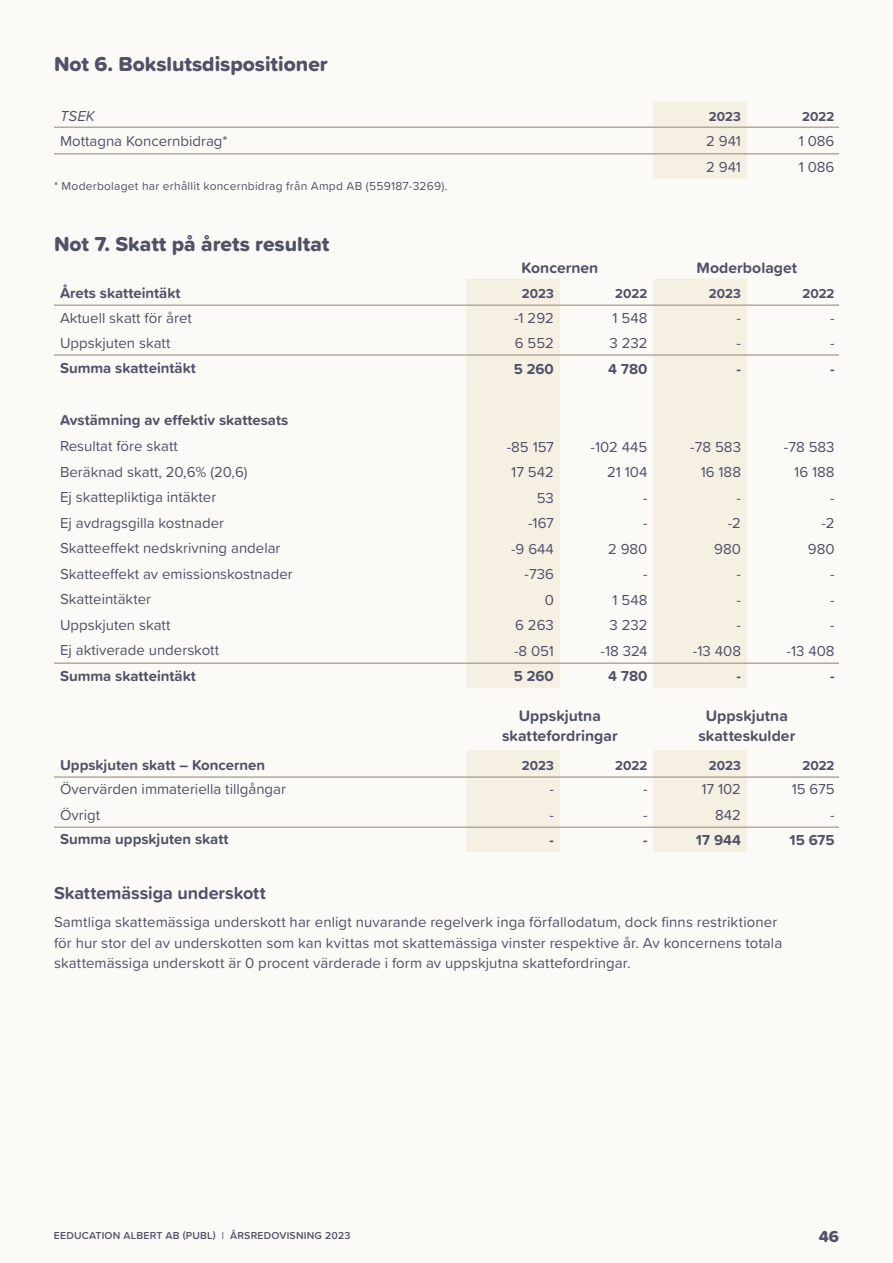
<style>
.page{position:relative;width:893px;height:1263px;background:#fcfaf6}
.page>*{position:absolute;margin:0;border:0;box-sizing:border-box;transform-origin:0 0}
.Body{font:21px "Proxima Soft Extrabld";color:#515169}
.Body-2{font:700 18px "Proxima Soft";letter-spacing:-.005em;color:#515169}
.t1{font:16.5px "Proxima Soft Extrabld";color:#515169}
.Body-3{font:700 15.75px/20.2px "Proxima Soft";color:#515169;text-align:center}
.Body-4{font:15px/20.2px "Proxima Soft";color:#515169}
.t2{font:700 15px "Proxima Soft";color:#515169}
.t3{font:italic 15px "Proxima Soft";color:#515169}
.t4{font:700 13.5px "Proxima Soft";color:#515169}
.t5{font:12px "Proxima Soft";letter-spacing:.02em;color:#515169}
.t6{font:600 10.5px "Proxima Soft";letter-spacing:.02em;color:#515169}
.s1{font-size:15.75px}
</style>
<div class="page">
<div style="left:653px;top:102px;width:94px;height:77px;background:#f5f0e2"></div>
<hr style="left:54px;top:126px;width:785px;height:2px;background:#b2ab9d">
<hr style="left:54px;top:153px;width:785px;height:2px;background:#b2ab9d">
<div style="left:466px;top:279px;width:94px;height:409px;background:#f5f0e2"></div>
<div style="left:653px;top:279px;width:94px;height:409px;background:#f5f0e2"></div>
<div style="left:466px;top:750px;width:94px;height:102px;background:#f5f0e2"></div>
<div style="left:653px;top:750px;width:94px;height:102px;background:#f5f0e2"></div>
<hr style="left:54px;top:304px;width:785px;height:2px;background:#b2ab9d">
<hr style="left:54px;top:662px;width:785px;height:2px;background:#b2ab9d">
<hr style="left:54px;top:826px;width:785px;height:2px;background:#b2ab9d">
<hr style="left:54px;top:354px;width:785px;height:2px;background:#b2ab9d">
<hr style="left:54px;top:776px;width:785px;height:2px;background:#b2ab9d">
<p class="Body" style="left:54px;top:48px;width:275px">Not 6. Bokslutsdispositioner</p>
<p class="t3" style="left:60px;top:105px;width:36px">TSEK</p>
<p class="t4" style="left:709px;top:106px;width:34px">2023</p>
<p class="t4" style="left:802px;top:106px;width:34px">2022</p>
<p class="Body-4" style="left:60px;top:130px;width:169px">Mottagna Koncernbidrag*</p>
<p class="Body-4" style="left:706px;top:130px;width:36px">2 941</p>
<p class="Body-4" style="left:799px;top:130px;width:37px">1 086</p>
<p class="Body-4" style="left:706px;top:156px;width:36px">2 941</p>
<p class="Body-4" style="left:799px;top:156px;width:37px">1 086</p>
<p class="t5" style="left:54px;top:177px;width:395px">* Moderbolaget har erhållit koncernbidrag från Ampd AB (559187-3269).</p>
<p class="Body" style="left:54px;top:228px;width:277px">Not 7. Skatt på årets resultat</p>
<p class="t2" style="left:60px;top:282px;width:122px">Årets skatteintäkt</p>
<p class="t4" style="left:522px;top:283px;width:34px">2023</p>
<p class="t4" style="left:615px;top:283px;width:34px">2022</p>
<p class="t4" style="left:709px;top:283px;width:34px">2023</p>
<p class="t4" style="left:802px;top:283px;width:34px">2022</p>
<p class="Body-4" style="left:60px;top:307px;width:133px">Aktuell skatt för året</p>
<p class="Body-4" style="left:514px;top:307px;width:41px">-1 292</p>
<p class="Body-4" style="left:613px;top:307px;width:36px">1 548</p>
<p class="Body-4" style="left:736px;top:307px;width:6px">-</p>
<p class="Body-4" style="left:830px;top:307px;width:6px">-</p>
<p class="Body-4" style="left:60px;top:332px;width:112px">Uppskjuten skatt</p>
<p class="Body-4" style="left:515px;top:332px;width:41px">6 552</p>
<p class="Body-4" style="left:609px;top:332px;width:40px">3 232</p>
<p class="Body-4" style="left:736px;top:332px;width:6px">-</p>
<p class="Body-4" style="left:830px;top:332px;width:6px">-</p>
<p class="t2" style="left:60px;top:357px;width:137px">Summa skatteintäkt</p>
<p class="t2" style="left:514px;top:358px;width:42px">5 260</p>
<p class="t2" style="left:608px;top:358px;width:41px">4 780</p>
<p class="t2" style="left:736px;top:358px;width:6px">-</p>
<p class="t2" style="left:830px;top:358px;width:6px">-</p>
<p class="Body-3" style="left:521px;top:257px;width:79px">Koncernen</p>
<p class="Body-3" style="left:696px;top:257px;width:102px">Moderbolaget</p>
<p class="t2" style="left:60px;top:408px;width:230px">Avstämning av effektiv skattesats</p>
<p class="Body-4" style="left:60px;top:435px;width:119px">Resultat före skatt</p>
<p class="Body-4" style="left:507px;top:436px;width:49px">-85 157</p>
<p class="Body-4" style="left:590px;top:436px;width:58px">-102 445</p>
<p class="Body-4" style="left:690px;top:436px;width:52px">-78 583</p>
<p class="Body-4" style="left:784px;top:436px;width:52px">-78 583</p>
<p class="Body-4" style="left:60px;top:461px;width:189px">Beräknad skatt, 20,6% (20,6)</p>
<p class="Body-4" style="left:511px;top:461px;width:44px">17 542</p>
<p class="Body-4" style="left:607px;top:461px;width:42px">21 104</p>
<p class="Body-4" style="left:701px;top:461px;width:42px">16 188</p>
<p class="Body-4" style="left:794px;top:461px;width:42px">16 188</p>
<p class="Body-4" style="left:60px;top:486px;width:158px">Ej skattepliktiga intäkter</p>
<p class="Body-4" style="left:537px;top:487px;width:19px">53</p>
<p class="Body-4" style="left:643px;top:487px;width:6px">-</p>
<p class="Body-4" style="left:736px;top:487px;width:6px">-</p>
<p class="Body-4" style="left:830px;top:487px;width:6px">-</p>
<p class="Body-4" style="left:60px;top:512px;width:166px">Ej avdragsgilla kostnader</p>
<p class="Body-4" style="left:528px;top:512px;width:27px">-167</p>
<p class="Body-4" style="left:643px;top:512px;width:6px">-</p>
<p class="Body-4" style="left:728px;top:512px;width:15px">-2</p>
<p class="Body-4" style="left:821px;top:512px;width:15px">-2</p>
<p class="Body-4" style="left:60px;top:537px;width:222px">Skatteeffekt nedskrivning andelar</p>
<p class="Body-4" style="left:511px;top:538px;width:44px">-9 644</p>
<p class="Body-4" style="left:608px;top:538px;width:41px">2 980</p>
<p class="Body-4" style="left:714px;top:538px;width:28px">980</p>
<p class="Body-4" style="left:808px;top:538px;width:28px">980</p>
<p class="Body-4" style="left:60px;top:563px;width:234px">Skatteeffekt av emissionskostnader</p>
<p class="Body-4" style="left:524px;top:563px;width:31px">-736</p>
<p class="Body-4" style="left:643px;top:563px;width:6px">-</p>
<p class="Body-4" style="left:736px;top:563px;width:6px">-</p>
<p class="Body-4" style="left:830px;top:563px;width:6px">-</p>
<p class="Body-4" style="left:60px;top:588px;width:93px">Skatteintäkter</p>
<p class="Body-4" style="left:545px;top:589px;width:11px">0</p>
<p class="Body-4" style="left:613px;top:589px;width:36px">1 548</p>
<p class="Body-4" style="left:736px;top:589px;width:6px">-</p>
<p class="Body-4" style="left:830px;top:589px;width:6px">-</p>
<p class="Body-4" style="left:60px;top:614px;width:112px">Uppskjuten skatt</p>
<p class="Body-4" style="left:515px;top:615px;width:40px">6 263</p>
<p class="Body-4" style="left:609px;top:615px;width:40px">3 232</p>
<p class="Body-4" style="left:736px;top:615px;width:6px">-</p>
<p class="Body-4" style="left:830px;top:615px;width:6px">-</p>
<p class="Body-4" style="left:60px;top:639px;width:161px">Ej aktiverade underskott</p>
<p class="Body-4" style="left:514px;top:640px;width:41px">-8 051</p>
<p class="Body-4" style="left:600px;top:640px;width:48px">-18 324</p>
<p class="Body-4" style="left:693px;top:640px;width:50px">-13 408</p>
<p class="Body-4" style="left:786px;top:640px;width:50px">-13 408</p>
<p class="t2" style="left:60px;top:664px;width:137px">Summa skatteintäkt</p>
<p class="t2" style="left:514px;top:665px;width:42px">5 260</p>
<p class="t2" style="left:608px;top:665px;width:41px">4 780</p>
<p class="t2" style="left:736px;top:665px;width:6px">-</p>
<p class="t2" style="left:830px;top:665px;width:6px">-</p>
<p class="Body-3" style="left:502px;top:705px;width:117px">Uppskjutna skattefordringar</p>
<p class="Body-3" style="left:706px;top:705px;width:84px">Uppskjutna</p>
<p class="Body-3" style="left:698px;top:725px;width:98px">skatteskulder</p>
<p class="t2" style="left:60px;top:753px;width:207px">Uppskjuten skatt – Koncernen</p>
<p class="t4" style="left:522px;top:755px;width:34px">2023</p>
<p class="t4" style="left:615px;top:755px;width:34px">2022</p>
<p class="t4" style="left:709px;top:755px;width:34px">2023</p>
<p class="t4" style="left:802px;top:755px;width:34px">2022</p>
<p class="Body-4" style="left:60px;top:778px;width:228px">Övervärden immateriella tillgångar</p>
<p class="Body-4" style="left:549px;top:778px;width:6px">-</p>
<p class="Body-4" style="left:643px;top:778px;width:6px">-</p>
<p class="Body-4" style="left:701px;top:778px;width:41px">17 102</p>
<p class="Body-4" style="left:792px;top:778px;width:44px">15 675</p>
<p class="Body-4" style="left:60px;top:804px;width:42px">Övrigt</p>
<p class="Body-4" style="left:549px;top:804px;width:6px">-</p>
<p class="Body-4" style="left:643px;top:804px;width:6px">-</p>
<p class="Body-4" style="left:715px;top:804px;width:27px">842</p>
<p class="Body-4" style="left:830px;top:804px;width:6px">-</p>
<p class="t2" style="left:60px;top:828px;width:170px">Summa uppskjuten skatt</p>
<p class="t2" style="left:549px;top:829px;width:6px">-</p>
<p class="t2" style="left:643px;top:829px;width:6px">-</p>
<p class="t2" style="left:696px;top:829px;width:47px">17 944</p>
<p class="t2" style="left:790px;top:829px;width:46px">15 675</p>
<p class="Body-2" style="left:54px;top:879px;width:213px">Skattemässiga underskott</p>
<p class="Body-4" style="left:54px;top:911px;width:730px">Samtliga skattemässiga underskott har enligt nuvarande regelverk inga förfallodatum, dock finns restriktioner för hur stor del av underskotten som kan kvittas mot skattemässiga vinster respektive år. Av koncernens totala skattemässiga underskott är 0 procent värderade i form av uppskjutna skattefordringar<span class="s1">.</span></p>
<p class="t6" style="left:54px;top:1228px;width:298px">EEDUCATION ALBERT AB (PUBL) | ÅRSREDOVISNING 2023</p>
<p class="t1" style="left:819px;top:1224px;width:22px">46</p>
</div>
